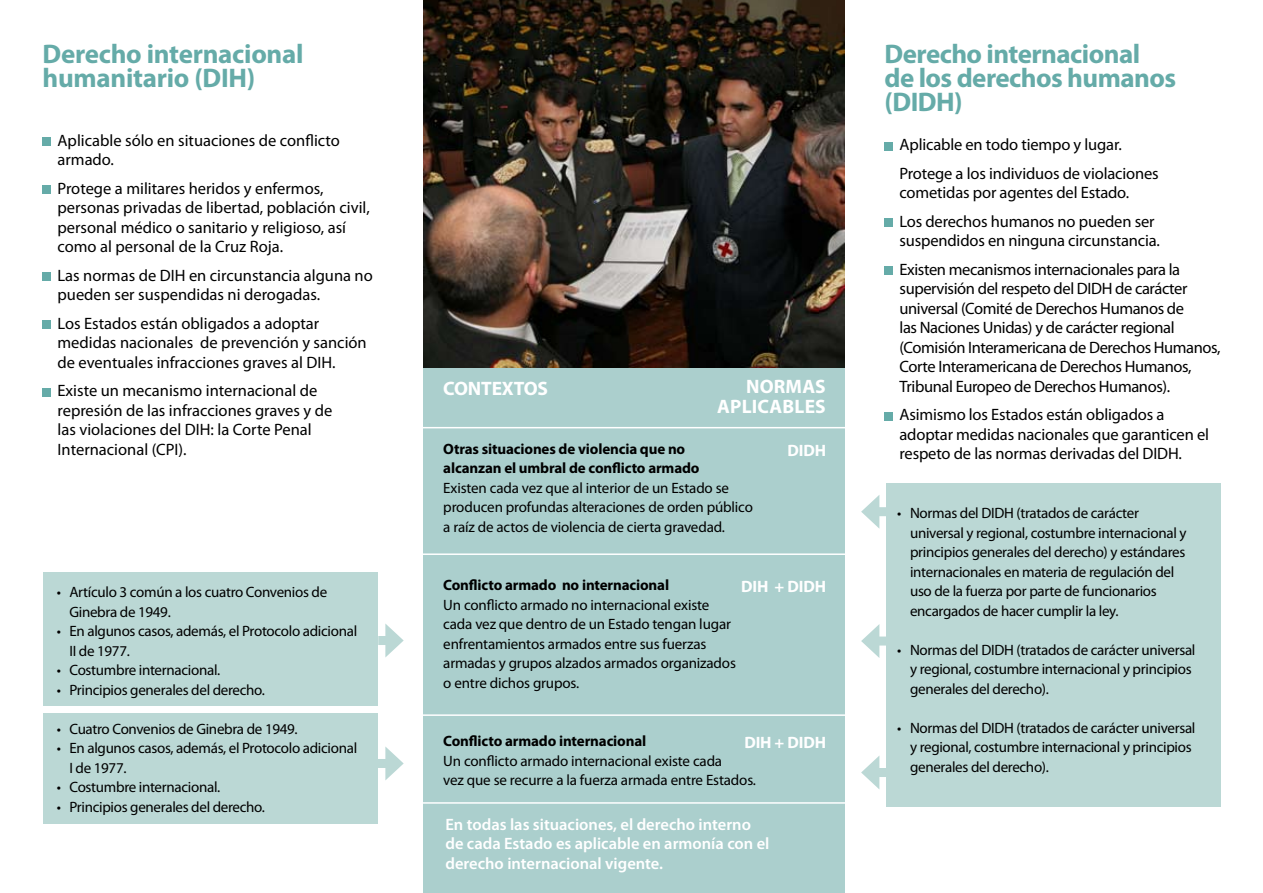
<style>
.page{position:relative;width:1263px;height:893px;background:#fff}
.page>*{position:absolute;margin:0;border:0;box-sizing:border-box;transform-origin:0 0}
.t1{font:700 27px/24px "Myriad Pro";letter-spacing:-.02em;color:#65aba8}
.t2{font:700 19.5px/19.5px "Myriad Pro";letter-spacing:.005em;color:#fff;text-align:right}
.t3{font:16.5px/19.5px "Myriad Pro";letter-spacing:-.01em;color:#000}
.t4{font:600 16.5px/19.5px "Myriad Pro";color:#fff}
.t5{font:700 16.5px "Myriad Pro";letter-spacing:-.01em;color:#fff}
.t6{font:15px/19.5px "Myriad Pro";letter-spacing:-.02em;color:#000}
.t7{font:700 15px/19.5px "Myriad Pro";letter-spacing:-.01em;color:#000}
</style>
<div class="page">
<div style="left:44px;top:573px;width:334px;height:133px;background:#bbd8d5"></div>
<div style="left:44px;top:714px;width:334px;height:110px;background:#bbd8d5"></div>
<div style="left:378px;top:636px;width:15px;height:9px;background:#bbd8d5"></div>
<svg style="left:385px;top:624px;width:19px;height:33px"></svg>
<div style="left:376px;top:759px;width:17px;height:9px;background:#bbd8d5"></div>
<svg style="left:385px;top:746px;width:19px;height:34px"></svg>
<div style="left:886px;top:483px;width:334px;height:324px;background:#bbd8d5"></div>
<div style="left:423px;top:0;width:421px;height:893px;background:#abcfcd"></div>
<div style="left:872px;top:768px;width:14px;height:9px;background:#bbd8d5"></div>
<svg style="left:861px;top:756px;width:18px;height:33px"></svg>
<div style="left:872px;top:636px;width:17px;height:9px;background:#bbd8d5"></div>
<svg style="left:861px;top:624px;width:18px;height:34px"></svg>
<div style="left:872px;top:507px;width:14px;height:9px;background:#bbd8d5"></div>
<svg style="left:861px;top:495px;width:18px;height:33px"></svg>
<div style="left:43px;top:137px;width:8px;height:9px;background:#65aba8"></div>
<div style="left:43px;top:185px;width:8px;height:9px;background:#65aba8"></div>
<div style="left:43px;top:272px;width:8px;height:9px;background:#65aba8"></div>
<div style="left:43px;top:320px;width:8px;height:9px;background:#65aba8"></div>
<div style="left:43px;top:388px;width:8px;height:8px;background:#65aba8"></div>
<div style="left:884px;top:142px;width:9px;height:8px;background:#65aba8"></div>
<div style="left:884px;top:218px;width:9px;height:9px;background:#65aba8"></div>
<div style="left:884px;top:266px;width:9px;height:9px;background:#65aba8"></div>
<div style="left:884px;top:412px;width:9px;height:8px;background:#65aba8"></div>
<hr style="left:420px;top:553px;width:434px;height:2px;background:#fff">
<hr style="left:420px;top:427px;width:434px;height:1px;background:#fff">
<hr style="left:420px;top:714px;width:434px;height:2px;background:#fff">
<hr style="left:420px;top:802px;width:434px;height:2px;background:#fff">
<img style="left:423px;top:0;width:421px;height:367px">
<h1 class="t1" style="left:43px;top:43px;width:263px">Derecho internacional humanitario (DIH)</h1>
<p class="t3" style="left:58px;top:131px;width:284px">Aplicable sólo en situaciones de conflicto armado.</p>
<p class="t3" style="left:58px;top:179px;width:314px">Protege a militares heridos y enfermos, personas privadas de libertad, población civil, personal médico o sanitario y religioso, así como al personal de la Cruz Roja.</p>
<p class="t3" style="left:58px;top:266px;width:317px">Las normas de DIH en circunstancia alguna no pueden ser suspendidas ni derogadas.</p>
<p class="t3" style="left:58px;top:314px;width:311px">Los Estados están obligados a adoptar medidas nacionales de prevención y sanción de eventuales infracciones graves al DIH.</p>
<p class="t3" style="left:58px;top:381px;width:276px">Existe un mecanismo internacional de represión de las infracciones graves y de las violaciones del DIH: la Corte Penal Internacional (CPI).</p>
<p class="t6" style="left:69px;top:583px;width:259px;text-indent:-13px">• Artículo 3 común a los cuatro Convenios de<br>Ginebra de 1949.</p>
<p class="t6" style="left:69px;top:622px;width:289px;text-indent:-13px">• En algunos casos, además, el Protocolo adicional<br>II de 1977.</p>
<p class="t6" style="left:57px;top:661px;width:165px">• Costumbre internacional.</p>
<p class="t6" style="left:57px;top:680px;width:210px">• Principios generales del derecho.</p>
<p class="t6" style="left:57px;top:719px;width:243px">• Cuatro Convenios de Ginebra de 1949.</p>
<p class="t6" style="left:69px;top:739px;width:289px;text-indent:-13px">• En algunos casos, además, el Protocolo adicional<br>I de 1977.</p>
<p class="t6" style="left:57px;top:778px;width:165px">• Costumbre internacional.</p>
<p class="t6" style="left:57px;top:797px;width:210px">• Principios generales del derecho.</p>
<h2 class="t2" style="left:717px;top:377px;width:110px">normas aplicables</h2>
<p class="t5" style="left:787px;top:441px;width:40px">DIDH</p>
<h2 class="t2" style="left:443px;top:379px;width:93px">CON TEXTOS</h2>
<p class="t7" style="left:443px;top:439px;width:258px">Otras situaciones de violencia que no alcanzan el umbral de conflicto armado</p>
<p class="t6" style="left:443px;top:478px;width:311px">Existen cada vez que al interior de un Estado se producen profundas alteraciones de orden público a raíz de actos de violencia de cierta gravedad.</p>
<p class="t7" style="left:443px;top:576px;width:227px">Conflicto armado no internacional</p>
<p class="t6" style="left:443px;top:595px;width:294px">Un conflicto armado no internacional existe cada vez que dentro de un Estado tengan lugar enfrentamientos armados entre sus fuerzas armadas y grupos alzados armados organizados o entre dichos grupos.</p>
<p class="t5" style="left:741px;top:578px;width:86px">DIH + DIDH</p>
<p class="t7" style="left:443px;top:732px;width:204px">Conflicto armado internacional</p>
<p class="t6" style="left:443px;top:751px;width:314px">Un conflicto armado internacional existe cada<br>vez que se recurre a la fuerza armada entre Estados.</p>
<p class="t5" style="left:744px;top:734px;width:83px">DIH + DIDH</p>
<p class="t4" style="left:445px;top:815px;width:326px">En todas las situaciones, el derecho interno de cada Estado es aplicable en armonía con el derecho internacional vigente.</p>
<h1 class="t1" style="left:884px;top:43px;width:293px">Derecho internacional de los derechos humanos (DIDH)</h1>
<p class="t3" style="left:899px;top:131px;width:261px;line-height:28.5px">Aplicable en todo tiempo y lugar.<br>Protege a los individuos de violaciones</p>
<p class="t3" style="left:899px;top:179px;width:257px;line-height:28.5px">cometidas por agentes del Estado.<br>Los derechos humanos no pueden ser</p>
<p class="t3" style="left:899px;top:227px;width:282px;line-height:28.5px">suspendidos en ninguna circunstancia.<br>Existen mecanismos internacionales para la</p>
<p class="t3" style="left:899px;top:279px;width:322px">supervisión del respeto del DIDH de carácter universal (Comité de Derechos Humanos de<br>las Naciones Unidas) y de carácter regional (Comisión Interamericana de Derechos Humanos, Corte Interamericana de Derechos Humanos, Tribunal Europeo de Derechos Humanos).</p>
<p class="t3" style="left:899px;top:405px;width:311px">Asimismo los Estados están obligados a adoptar medidas nacionales que garanticen el respeto de las normas derivadas del DIDH.</p>
<p class="t6" style="left:910px;top:504px;width:278px;text-indent:-13px">• Normas del DIDH (tratados de carácter universal y regional, costumbre internacional y principios generales del derecho) y estándares internacionales en materia de regulación del uso de la fuerza por parte de funcionarios encargados de hacer cumplir la ley.</p>
<p class="t6" style="left:910px;top:640px;width:287px;text-indent:-13px">• Normas del DIDH (tratados de carácter universal y regional, costumbre internacional y principios generales del derecho).</p>
<p class="t6" style="left:910px;top:718px;width:287px;text-indent:-13px">• Normas del DIDH (tratados de carácter universal y regional, costumbre internacional y principios generales del derecho).</p>
</div>
